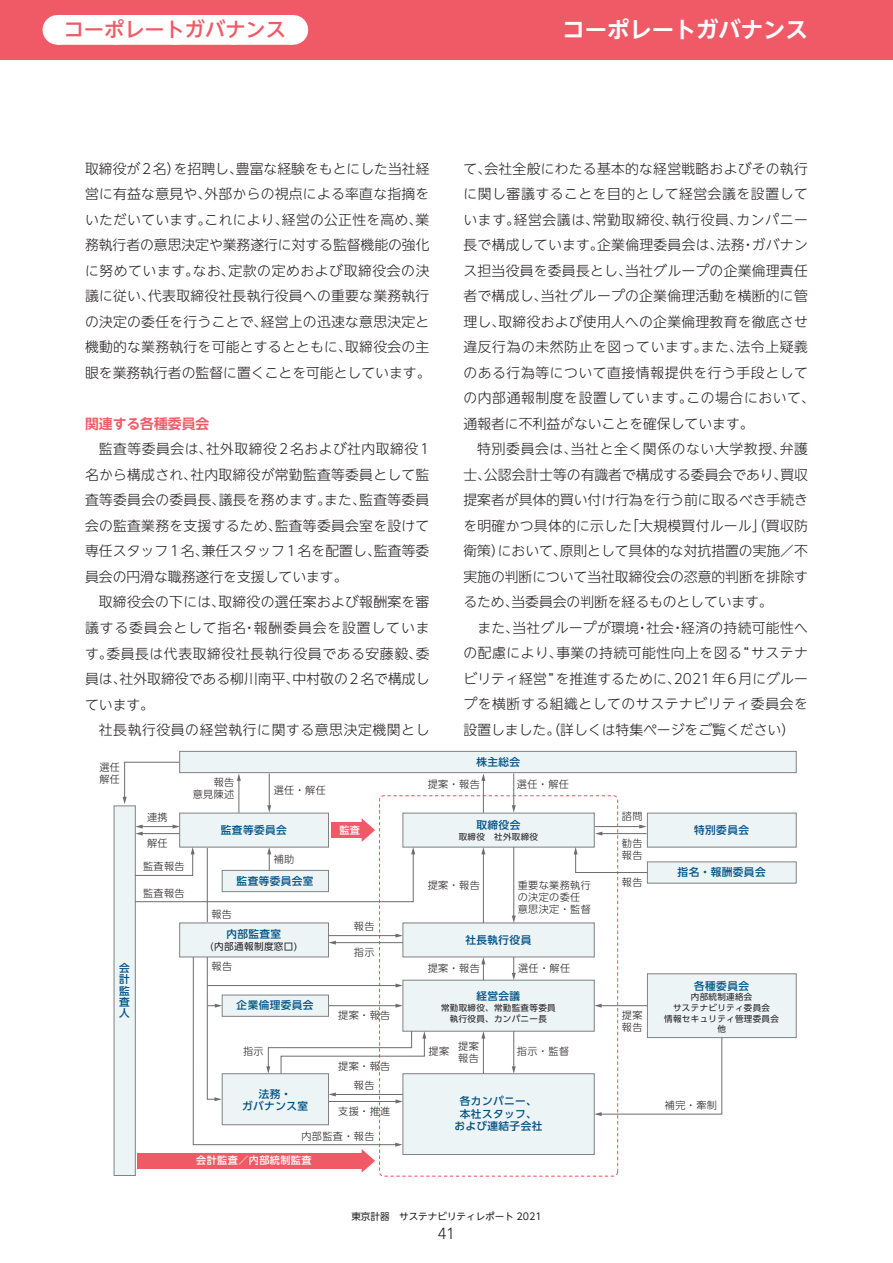
<style>
.page{position:relative;width:893px;height:1263px;background:#fff}
.page>*{position:absolute;margin:0;border:0;box-sizing:border-box;transform-origin:0 0}
.t1{font:700 22.35px "UD Shin Go NT Pr 6 N De";color:#fff}
.t2{font:500 20.25px "UD Shin Go NT Pr 6 N";color:#f05a67}
.t3{font:300 15.9px "Avenir LT Std";color:#231f20}
.t4{font:300 13.8px/25.5px "UD Shin Go NT Pr 6 N";letter-spacing:.02em;color:#231f20;text-align:justify}
.t5{font:300 13.8px "UD Shin Go NT Pr 6 N";letter-spacing:.04em;color:#231f20}
.t6{font:700 13.8px "UD Shin Go NT Pr 6 N De";color:#f05a67}
.t7{font:500 10.65px/11.1px "UD Shin Go Pr 6 N";letter-spacing:.04em;color:#005285;text-align:center}
.t8{font:300 10.05px/12.1px "UD Shin Go Pr 6 N";letter-spacing:.04em;color:#231f20}
.t9{font:500 10.05px "UD Shin Go Pr 6 N";letter-spacing:.04em;color:#fff}
.t10{font:9.6px "UD Shin Go NT Pr 6 N";color:#231f20}
.t11{font:9.6px "UD Shin Go Pr 6 N";letter-spacing:.04em;color:#231f20}
.t12{font:8.55px/10.6px "UD Shin Go Pr 6 N";letter-spacing:.04em;color:#231f20;text-align:center}
</style>
<div class="page">
<div style="left:0;top:0;width:893px;height:60px;background:#f05a67"></div>
<hr style="left:292px;top:15px;width:1px;height:30px;background:#fff">
<div style="left:57px;top:15px;width:235px;height:30px;background:#fff"></div>
<hr style="left:207px;top:844px;width:1px;height:79px;background:#6c6d70">
<hr style="left:483px;top:779px;width:1px;height:34px;background:#6c6d70">
<svg style="left:481px;top:773px;width:4px;height:8px"></svg>
<hr style="left:513px;top:773px;width:1px;height:34px;background:#6c6d70">
<svg style="left:512px;top:805px;width:4px;height:8px"></svg>
<hr style="left:595px;top:826px;width:46px;height:1px;background:#6c6d70">
<svg style="left:639px;top:824px;width:8px;height:4px"></svg>
<hr style="left:601px;top:833px;width:46px;height:1px;background:#6c6d70">
<svg style="left:595px;top:832px;width:7px;height:3px"></svg>
<hr style="left:600px;top:1005px;width:47px;height:1px;background:#6c6d70">
<svg style="left:594px;top:1004px;width:8px;height:4px"></svg>
<div style="left:180px;top:751px;width:616px;height:22px;background:#edf4f6"></div>
<div style="left:180px;top:751px;width:616px;height:22px;border:1px solid #808285"></div>
<div style="left:114px;top:806px;width:21px;height:369px;background:#edf4f6"></div>
<div style="left:114px;top:806px;width:21px;height:369px;border:1px solid #808285"></div>
<div style="left:403px;top:813px;width:191px;height:34px;background:#edf4f6"></div>
<div style="left:403px;top:813px;width:191px;height:34px;border:1px solid #808285"></div>
<div style="left:403px;top:980px;width:191px;height:51px;background:#edf4f6"></div>
<div style="left:403px;top:980px;width:191px;height:51px;border:1px solid #808285"></div>
<div style="left:403px;top:923px;width:191px;height:34px;background:#edf4f6"></div>
<div style="left:403px;top:923px;width:191px;height:34px;border:1px solid #808285"></div>
<div style="left:647px;top:813px;width:149px;height:34px;background:#edf4f6"></div>
<div style="left:647px;top:813px;width:149px;height:34px;border:1px solid #808285"></div>
<div style="left:647px;top:862px;width:149px;height:21px;background:#edf4f6"></div>
<div style="left:647px;top:974px;width:149px;height:63px;background:#edf4f6"></div>
<div style="left:647px;top:974px;width:149px;height:64px;border:1px solid #808285"></div>
<div style="left:403px;top:1074px;width:191px;height:80px;background:#edf4f6"></div>
<div style="left:403px;top:1073px;width:191px;height:82px;border:1px solid #808285"></div>
<div style="left:180px;top:923px;width:148px;height:34px;background:#edf4f6"></div>
<div style="left:180px;top:923px;width:149px;height:34px;border:1px solid #808285"></div>
<hr style="left:483px;top:853px;width:1px;height:70px;background:#6c6d70">
<svg style="left:481px;top:847px;width:4px;height:7px"></svg>
<hr style="left:513px;top:847px;width:1px;height:70px;background:#6c6d70">
<svg style="left:512px;top:915px;width:4px;height:8px"></svg>
<svg style="left:481px;top:957px;width:4px;height:23px"></svg>
<svg style="left:512px;top:957px;width:4px;height:23px"></svg>
<hr style="left:483px;top:1037px;width:1px;height:37px;background:#6c6d70">
<svg style="left:481px;top:1031px;width:4px;height:7px"></svg>
<hr style="left:513px;top:1031px;width:1px;height:37px;background:#6c6d70">
<svg style="left:512px;top:1066px;width:4px;height:8px"></svg>
<svg style="left:574px;top:847px;width:74px;height:26px"></svg>
<svg style="left:594px;top:1037px;width:129px;height:79px"></svg>
<svg style="left:123px;top:761px;width:292px;height:141px"></svg>
<div style="left:137px;top:1153px;width:227px;height:15px;background:#f05a67"></div>
<div style="left:222px;top:870px;width:106px;height:22px;background:#edf4f6"></div>
<div style="left:222px;top:870px;width:107px;height:22px;border:1px solid #808285"></div>
<hr style="left:328px;top:935px;width:69px;height:1px;background:#6c6d70">
<svg style="left:395px;top:934px;width:8px;height:3px"></svg>
<hr style="left:334px;top:942px;width:69px;height:1px;background:#6c6d70">
<svg style="left:328px;top:941px;width:8px;height:3px"></svg>
<svg style="left:192px;top:956px;width:234px;height:217px"></svg>
<h2 class="t2" style="left:64px;top:13px;width:224px">コーポレートガバナンス</h2>
<h1 class="t1" style="left:562px;top:12px;width:247px">コーポレートガバナンス</h1>
<h2 class="t2" style="left:64px;top:13px;width:163px">社会への取り組み</h2>
<p class="t4" style="left:85px;top:155px;width:347px">取締役が2名）を招聘し、豊富な経験をもとにした当社経営に有益な意見や、外部からの視点による率直な指摘をいただいています。これにより、経営の公正性を高め、業務執行者の意思決定や業務遂行に対する監督機能の強化に努めています。なお、定款の定めおよび取締役会の決議に従い、代表取締役社長執行役員への重要な業務執行の決定の委任を行うことで、経営上の迅速な意思決定と機動的な業務執行を可能とするとともに、取締役会の主眼を業務執行者の監督に置くことを可能としています。</p>
<p class="t6" style="left:85px;top:412px;width:126px">関連する各種委員会</p>
<p class="t4" style="left:85px;top:436px;width:346px;text-indent:14px">監査等委員会は、社外取締役2名および社内取締役1名から構成され、社内取締役が常勤監査等委員として監査等委員会の委員長、議長を務めます。また、監査等委員会の監査業務を支援するため、監査等委員会室を設けて専任スタッフ1名、兼任スタッフ1名を配置し、監査等委員会の円滑な職務遂行を支援しています。</p>
<p class="t4" style="left:85px;top:589px;width:346px;text-indent:14px">取締役会の下には、取締役の選任案および報酬案を審議する委員会として指名・報酬委員会を設置しています。委員長は代表取締役社長執行役員である安藤毅、委員は、社外取締役である柳川南平、中村敬の2名で構成しています。</p>
<p class="t5" style="left:99px;top:719px;width:332px">社長執行役員の経営執行に関する意思決定機関とし</p>
<p class="t4" style="left:463px;top:155px;width:353px;text-align:left">て、会社全般にわたる基本的な経営戦略およびその執行に関し審議することを目的として経営会議を設置しています。経営会議は、常勤取締役、執行役員、カンパニー長で構成しています。企業倫理委員会は、法務・ガバナンス担当役員を委員長とし、当社グループの企業倫理責任者で構成し、当社グループの企業倫理活動を横断的に管理し、取締役および使用人への企業倫理教育を徹底させ違反行為の未然防止を図っています。また、法令上疑義のある行為等について直接情報提供を行う手段としての内部通報制度を設置しています。この場合において、通報者に不利益がないことを確保しています。</p>
<p class="t4" style="left:463px;top:436px;width:346px;text-indent:14px">特別委員会は、当社と全く関係のない大学教授、弁護士、公認会計士等の有識者で構成する委員会であり、買収提案者が具体的買い付け行為を行う前に取るべき手続きを明確かつ具体的に示した「大規模買付ルール」（買収防衛策）において、原則として具体的な対抗措置の実施／不実施の判断について当社取締役会の恣意的判断を排除するため、当委員会の判断を経るものとしています。</p>
<p class="t4" style="left:463px;top:614px;width:346px;text-indent:14px">また、当社グループが環境・社会・経済の持続可能性への配慮により、事業の持続可能性向上を図る“サステナビリティ経営”を推進するために、2021年6月にグループを横断する組織としてのサステナビリティ委員会を設置しました。（詳しくは特集ページをご覧ください）</p>
<p class="t7" style="left:476px;top:756px;width:45px">株主総会</p>
<p class="t8" style="left:99px;top:760px;width:22px">選任解任</p>
<p class="t8" style="left:193px;top:775px;width:43px;text-align:right">報告<br>意見陳述</p>
<p class="t8" style="left:274px;top:784px;width:54px">選任・解任</p>
<p class="t8" style="left:428px;top:778px;width:54px">提案・報告</p>
<p class="t8" style="left:517px;top:778px;width:54px">選任・解任</p>
<p class="t7" style="left:119px;top:962px;width:12px;text-align:justify">会計監査人</p>
<p class="t8" style="left:147px;top:811px;width:22px">連携</p>
<p class="t8" style="left:147px;top:837px;width:22px">解任</p>
<p class="t8" style="left:143px;top:860px;width:43px">監査報告</p>
<p class="t8" style="left:143px;top:887px;width:43px">監査報告</p>
<p class="t7" style="left:221px;top:824px;width:67px">監査等委員会</p>
<p class="t8" style="left:274px;top:852px;width:22px">補助</p>
<p class="t7" style="left:237px;top:875px;width:78px">監査等委員会室</p>
<p class="t8" style="left:211px;top:908px;width:22px">報告</p>
<p class="t7" style="left:226px;top:928px;width:56px">内部監査室</p>
<p class="t11" style="left:210px;top:938px;width:89px">(内部通報制度窓口)</p>
<p class="t8" style="left:212px;top:960px;width:22px">報告</p>
<p class="t7" style="left:237px;top:999px;width:78px">企業倫理委員会</p>
<p class="t9" style="left:339px;top:821px;width:22px">監査</p>
<p class="t8" style="left:354px;top:920px;width:22px">報告</p>
<p class="t8" style="left:354px;top:946px;width:22px">指示</p>
<p class="t8" style="left:338px;top:1009px;width:54px">提案・報告</p>
<p class="t7" style="left:476px;top:819px;width:45px">取締役会</p>
<p class="t12" style="left:459px;top:831px;width:81px">取締役　社外取締役</p>
<p class="t8" style="left:428px;top:878px;width:54px">提案・報告</p>
<p class="t8" style="left:518px;top:878px;width:75px">重要な業務執行の決定の委任意思決定・監督</p>
<p class="t7" style="left:465px;top:934px;width:67px">社長執行役員</p>
<p class="t8" style="left:428px;top:961px;width:54px">提案・報告</p>
<p class="t8" style="left:518px;top:961px;width:54px">選任・解任</p>
<p class="t7" style="left:476px;top:990px;width:45px">経営会議</p>
<p class="t12" style="left:441px;top:1002px;width:116px">常勤取締役、常勤監査等委員執行役員、カンパニー長</p>
<p class="t8" style="left:458px;top:1040px;width:22px">提案報告</p>
<p class="t8" style="left:243px;top:1045px;width:22px">指示</p>
<p class="t8" style="left:428px;top:1045px;width:22px">提案</p>
<p class="t8" style="left:517px;top:1045px;width:54px">指示・監督</p>
<p class="t8" style="left:338px;top:1059px;width:54px">提案・報告</p>
<p class="t7" style="left:242px;top:1087px;width:67px;line-height:12.8px">法務・<br>ガバナンス室</p>
<p class="t8" style="left:354px;top:1078px;width:22px">報告</p>
<p class="t8" style="left:338px;top:1105px;width:54px">支援・推進</p>
<p class="t8" style="left:301px;top:1130px;width:75px">内部監査・報告</p>
<p class="t9" style="left:196px;top:1152px;width:117px">会計監査／内部統制監査</p>
<p class="t7" style="left:454px;top:1094px;width:90px;line-height:12.8px">各カンパニー、本社スタッフ、および連結子会社</p>
<p class="t10" style="left:351px;top:1208px;width:192px">東京計器　サステナビリティレポート 2021</p>
<p class="t3" style="left:438px;top:1224px;width:18px">41</p>
<p class="t8" style="left:622px;top:810px;width:22px">諮問</p>
<p class="t8" style="left:622px;top:837px;width:22px">勧告報告</p>
<p class="t8" style="left:622px;top:875px;width:22px">報告</p>
<p class="t7" style="left:694px;top:824px;width:56px">特別委員会</p>
<p class="t7" style="left:678px;top:866px;width:90px">指名・報酬委員会</p>
<p class="t8" style="left:622px;top:1008px;width:22px">提案報告</p>
<p class="t7" style="left:694px;top:980px;width:56px">各種委員会</p>
<p class="t12" style="left:664px;top:991px;width:116px">内部統制連絡会<br>サステナビリティ委員会<br>情報セキュリティ管理委員会他</p>
<p class="t8" style="left:665px;top:1099px;width:54px">補完・牽制</p>
</div>
